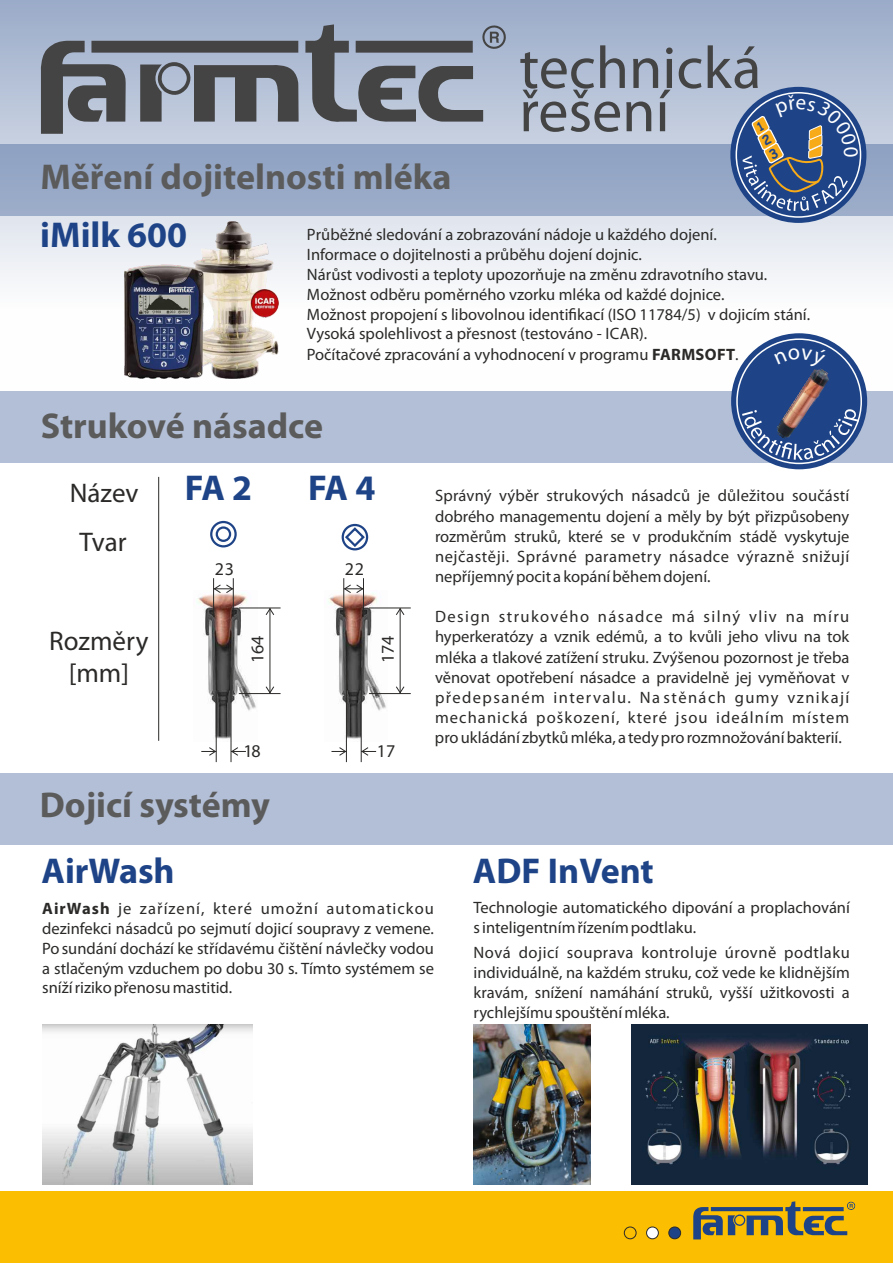
<style>
.page{position:relative;width:893px;height:1263px;background:#fff}
.page>*{position:absolute;margin:0;border:0;box-sizing:border-box;transform-origin:0 0}
.t1{font:60px/43.2px "Myriad Pro";color:#444}
.t2{font:700 36px "Myriad Pro";color:#5b5b5b}
.t3{font:700 36px "Myriad Pro";color:#1e4487}
.t4{font:27px/32.4px "Myriad Pro";color:#2b2a29;text-align:center}
.t5{font:18px "Myriad Pro";color:#2b2a29}
.t6{font:16.5px/20.1px "Myriad Pro";color:#2b2a29;text-align:justify}
.s1{font-weight:700}
</style>
<div class="page">
<div style="left:0;top:0;width:893px;height:392px;background:#fefefe;opacity:.5"></div>
<img style="left:42px;top:1024px;width:210px;height:161px">
<img style="left:124px;top:222px;width:154px;height:156px">
<img style="left:170px;top:287px;width:25px;height:6px">
<div style="left:0;top:773px;width:893px;height:71px;background:#b3bfd6"></div>
<div style="left:0;top:392px;width:893px;height:71px;background:#b3bfd6"></div>
<div style="left:0;top:145px;width:893px;height:71px;background:#96a8c6"></div>
<img style="left:474px;top:1024px;width:116px;height:161px">
<img style="left:632px;top:1024px;width:235px;height:161px">
<div style="left:0;top:1191px;width:893px;height:72px;background:#fbbe00"></div>
<svg style="left:693px;top:1201px;width:162px;height:38px"></svg>
<div style="left:624px;top:1227px;width:12px;height:12px;background:#fbbe00;border:1px solid #2b2a29;border-radius:50%"></div>
<div style="left:646px;top:1227px;width:12px;height:12px;background:#fefefe;border:1px solid #2b2a29;border-radius:50%"></div>
<div style="left:669px;top:1227px;width:12px;height:12px;background:#1e4487;border:1px solid #2b2a29;border-radius:50%"></div>
<div style="left:731px;top:333px;width:136px;height:136px;background:#1e4487;border-radius:50%"></div>
<div style="left:736px;top:338px;width:126px;height:126px;border:2px solid #fefefe;border-radius:50%"></div>
<svg style="left:742px;top:409px;width:117px;height:51px"></svg>
<img style="left:774px;top:370px;width:59px;height:72px">
<img style="left:197px;top:593px;width:60px;height:148px">
<svg style="left:342px;top:524px;width:26px;height:26px"></svg>
<svg style="left:343px;top:526px;width:23px;height:23px"></svg>
<svg style="left:210px;top:521px;width:27px;height:26px"></svg>
<svg style="left:216px;top:526px;width:15px;height:16px"></svg>
<hr style="left:158px;top:477px;width:1px;height:264px;background:#2b2a29">
<hr style="left:216px;top:667px;width:1px;height:95px;background:#2b2a29">
<hr style="left:231px;top:667px;width:1px;height:95px;background:#2b2a29">
<svg style="left:201px;top:747px;width:15px;height:9px"></svg>
<svg style="left:231px;top:747px;width:15px;height:9px"></svg>
<hr style="left:233px;top:578px;width:1px;height:39px;background:#2b2a29">
<hr style="left:213px;top:578px;width:1px;height:39px;background:#2b2a29">
<svg style="left:214px;top:584px;width:19px;height:9px"></svg>
<hr style="left:239px;top:693px;width:42px;height:1px;background:#2b2a29">
<hr style="left:239px;top:608px;width:42px;height:1px;background:#2b2a29">
<hr style="left:270px;top:608px;width:1px;height:85px;background:#2b2a29">
<svg style="left:266px;top:608px;width:8px;height:7px"></svg>
<svg style="left:266px;top:686px;width:8px;height:7px"></svg>
<img style="left:328px;top:593px;width:60px;height:148px">
<hr style="left:346px;top:667px;width:1px;height:95px;background:#2b2a29">
<hr style="left:361px;top:667px;width:1px;height:95px;background:#2b2a29">
<svg style="left:331px;top:747px;width:15px;height:9px"></svg>
<svg style="left:361px;top:747px;width:15px;height:9px"></svg>
<hr style="left:363px;top:578px;width:1px;height:39px;background:#2b2a29">
<hr style="left:343px;top:578px;width:1px;height:39px;background:#2b2a29">
<svg style="left:344px;top:584px;width:19px;height:9px"></svg>
<hr style="left:369px;top:693px;width:42px;height:1px;background:#2b2a29">
<hr style="left:369px;top:608px;width:42px;height:1px;background:#2b2a29">
<hr style="left:400px;top:608px;width:1px;height:85px;background:#2b2a29">
<svg style="left:396px;top:608px;width:8px;height:7px"></svg>
<svg style="left:396px;top:686px;width:8px;height:7px"></svg>
<svg style="left:41px;top:24px;width:465px;height:110px;background:#858d9a"></svg>
<svg style="left:730px;top:87px;width:136px;height:136px;background:#3f5f98"></svg>
<svg style="left:743px;top:94px;width:115px;height:117px;background:#4d648c"></svg>
<h2 class="t2" style="left:40px;top:162px;width:413px">Měření dojitelnosti mléka</h2>
<h1 class="t1" style="left:519px;top:51px;width:244px">technická řešení</h1>
<h2 class="t3" style="left:40px;top:220px;width:149px">iMilk 600</h2>
<p class="t6" style="left:307px;top:226px;width:505px;text-align:left">Průběžné sledování a zobrazování nádoje u každého dojení.<br>Informace o dojitelnosti a průběhu dojení dojnic.<br>Nárůst vodivosti a teploty upozorňuje na změnu zdravotního stavu.<br>Možnost odběru poměrného vzorku mléka od každé dojnice.<br>Možnost propojení s libovolnou identifikací (ISO 11784/5) v dojicím stání.<br>Vysoká spolehlivost a přesnost (testováno - ICAR).<br>Počítačové zpracování a vyhodnocení v programu <span class="s1">FARMSOFT</span>.</p>
<h2 class="t2" style="left:41px;top:411px;width:284px">Strukové násadce</h2>
<h3 class="t4" style="left:70px;top:479px;width:70px">Název</h3>
<h2 class="t3" style="left:185px;top:473px;width:69px">FA 2</h2>
<h2 class="t3" style="left:308px;top:473px;width:69px">FA 4</h2>
<h3 class="t4" style="left:80px;top:528px;width:49px">Tvar</h3>
<p class="t5" style="left:215px;top:561px;width:21px">23</p>
<p class="t5" style="left:345px;top:561px;width:21px">22</p>
<h3 class="t4" style="left:49px;top:627px;width:101px">Rozměry [mm]</h3>
<p class="t5" style="left:250px;top:663px;width:29px;rotate:-90deg">164</p>
<p class="t5" style="left:380px;top:663px;width:29px;rotate:-90deg">174</p>
<p class="t5" style="left:244px;top:743px;width:19px">18</p>
<p class="t5" style="left:377px;top:744px;width:20px">17</p>
<h2 class="t2" style="left:40px;top:790px;width:232px">Dojicí systémy</h2>
<p class="t6" style="left:435px;top:487px;width:416px">Správný výběr strukových násadců je důležitou součástí dobrého managementu dojení a měly by být přizpůsobeny rozměrům struků, které se v produkčním stádě vyskytuje nejčastěji. Správné parametry násadce výrazně snižují nepříjemný pocit a kopání během dojení.</p>
<p class="t6" style="left:435px;top:608px;width:416px">Design strukového násadce má silný vliv na míru hyperkeratózy a vznik edémů, a to kvůli jeho vlivu na tok mléka a tlakové zatížení struku. Zvýšenou pozornost je třeba věnovat opotřebení násadce a pravidelně jej vyměňovat v předepsaném intervalu. Na stěnách gumy vznikají mechanická poškození, které jsou ideálním místem pro ukládání zbytků mléka, a tedy pro rozmnožování bakterií.</p>
<h2 class="t3" style="left:42px;top:856px;width:135px">AirWash</h2>
<h2 class="t3" style="left:473px;top:856px;width:182px">ADF InVent</h2>
<p class="t6" style="left:474px;top:899px;width:378px">Technologie automatického dipování a proplachování s inteligentním řízením podtlaku.</p>
<p class="t6" style="left:474px;top:944px;width:378px">Nová dojicí souprava kontroluje úrovně podtlaku individuálně, na každém struku, což vede ke klidnějším kravám, snížení namáhání struků, vyšší užitkovosti a rychlejšímu spouštění mléka.</p>
<p class="t6" style="left:42px;top:900px;width:393px"><span class="s1">AirWash</span> je zařízení, které umožní automatickou dezinfekci násadců po sejmutí dojicí soupravy z vemene.<br>Po sundání dochází ke střídavému čištění návlečky vodou a stlačeným vzduchem po dobu 30 s. Tímto systémem se sníží riziko přenosu mastitid.</p>
</div>
